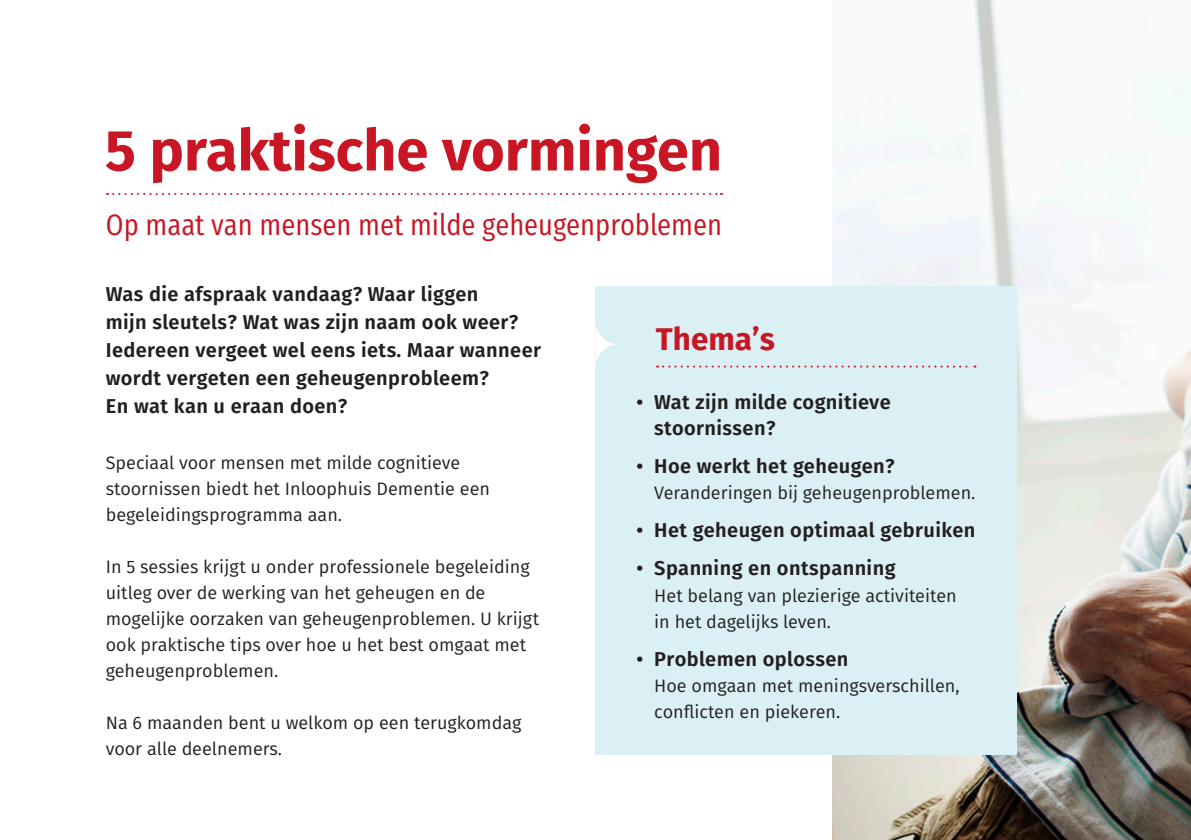
<style>
.page{position:relative;width:1191px;height:840px;background:#fff}
.page>*{position:absolute;margin:0;border:0;box-sizing:border-box;transform-origin:0 0}
.Artikel_Tussentitel2{font:700 57.6px "Fira Sans";color:#c81624}
.Artikel_Tussentitel2-2{font:700 31.4px "Fira Sans";color:#c81624}
.t1{font:29.6px "Fira Sans Condensed";color:#c81624}
.Artikel_Tussentitel2-3{font:600 20px/28px "Fira Sans";letter-spacing:.02em;color:#231f20}
.Artikel_Tussentitel2-4{font:18px/26px "Fira Sans";color:#231f20}
</style>
<div class="page">
<img style="left:832px;top:0;width:359px;height:839px">
<div style="left:595px;top:286px;width:422px;height:468px;background:#daf0f5"></div>
<svg style="left:107px;top:193px;width:615px;height:2px"></svg>
<svg style="left:657px;top:365px;width:318px;height:2px"></svg>
<svg style="left:595px;top:324px;width:21px;height:40px"></svg>
<p class="Artikel_Tussentitel2" style="left:105px;top:110px;width:618px">5 praktische vormingen</p>
<p class="t1" style="left:106px;top:197px;width:617px">Op maat van mensen met milde geheugenproblemen</p>
<p class="Artikel_Tussentitel2-3" style="left:106px;top:280px;width:437px">Was die afspraak vandaag? Waar liggen<br>mijn sleutels? Wat was zijn naam ook weer?<br>Iedereen vergeet wel eens iets. Maar wanneer wordt vergeten een geheugenprobleem?<br>En wat kan u eraan doen?</p>
<p class="Artikel_Tussentitel2-4" style="left:106px;top:449px;width:386px">Speciaal voor mensen met milde cognitieve stoornissen biedt het Inloophuis Dementie een begeleidingsprogramma aan.</p>
<p class="Artikel_Tussentitel2-4" style="left:106px;top:553px;width:435px">In 5 sessies krijgt u onder professionele begeleiding uitleg over de werking van het geheugen en de mogelijke oorzaken van geheugenproblemen. U krijgt ook praktische tips over hoe u het best omgaat met geheugenproblemen.</p>
<p class="Artikel_Tussentitel2-4" style="left:106px;top:709px;width:417px">Na 6 maanden bent u welkom op een terugkomdag voor alle deelnemers.</p>
<p class="Artikel_Tussentitel2-2" style="left:656px;top:316px;width:120px">Thema’s</p>
<p class="Artikel_Tussentitel2-3" style="left:654px;top:389px;width:238px;line-height:26px;text-indent:-18px">• Wat zijn milde cognitieve stoornissen?</p>
<p class="Artikel_Tussentitel2-3" style="left:636px;top:452px;width:260px">• Hoe werkt het geheugen?</p>
<p class="Artikel_Tussentitel2-4" style="left:654px;top:480px;width:323px">Veranderingen bij geheugenproblemen.</p>
<p class="Artikel_Tussentitel2-3" style="left:636px;top:516px;width:340px">• Het geheugen optimaal gebruiken</p>
<p class="Artikel_Tussentitel2-3" style="left:636px;top:554px;width:260px">• Spanning en ontspanning</p>
<p class="Artikel_Tussentitel2-4" style="left:654px;top:582px;width:304px">Het belang van plezierige activiteiten in het dagelijks leven.</p>
<p class="Artikel_Tussentitel2-3" style="left:636px;top:644px;width:213px">• Problemen oplossen</p>
<p class="Artikel_Tussentitel2-4" style="left:654px;top:672px;width:307px">Hoe omgaan met meningsverschillen, conflicten en piekeren.</p>
</div>
